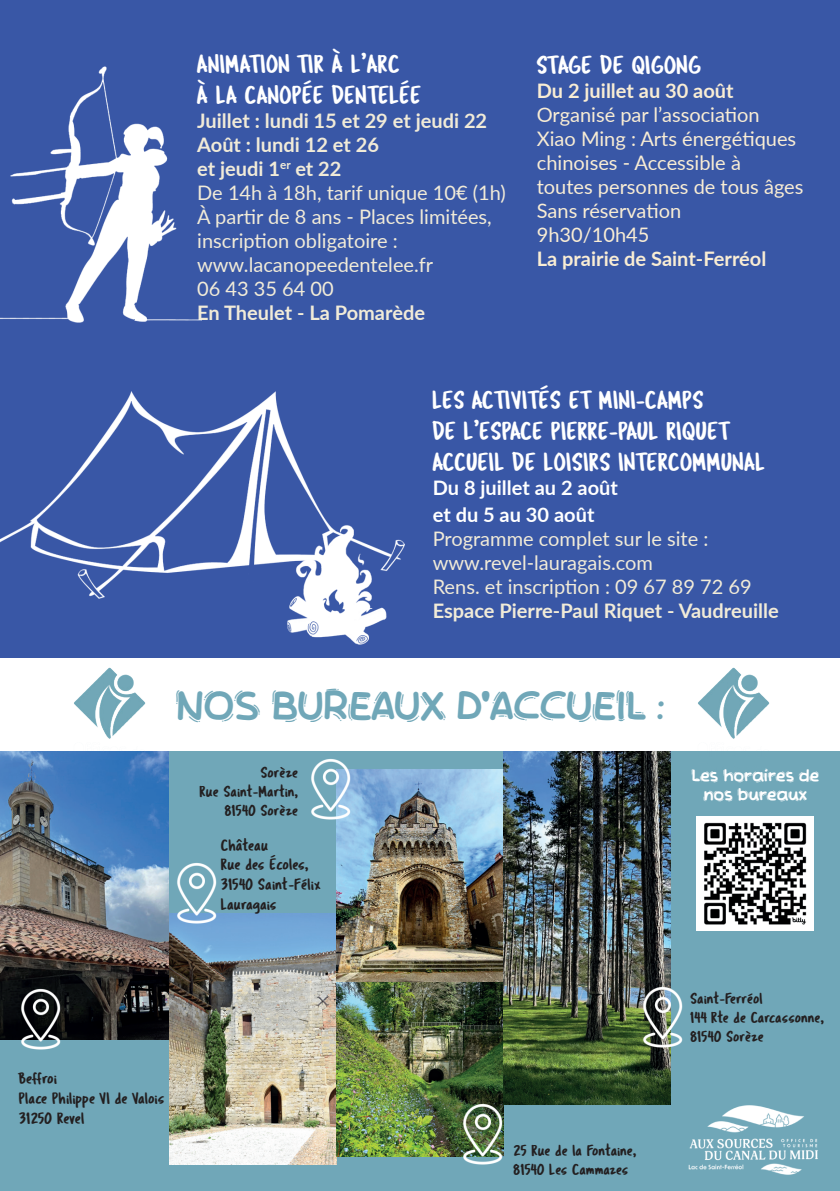
<style>
.page{position:relative;width:840px;height:1191px;background:#fff}
.page>*{position:absolute;margin:0;border:0;box-sizing:border-box;transform-origin:0 0}
.t1{font:38px "Espresso Show";color:#70a7b8}
.t2{font:26px/31.2px "Tragic Marker";color:#fff}
.t3{font:20px/24px "Lato";color:#f1ebd8}
.t4{font:20px/24px "Lato";color:#f9edd4}
.t5{font:700 20px "Lato";color:#f1ebd8}
.t6{font:700 20px "Lato";color:#f9edd4}
.t7{font:700 20px/26.4px "Lato";color:#fff}
.t8{font:16.6px/19.8px "Tragic Marker";color:#231f20}
.t9{font:16px/19.2px "Tragic Marker";color:#231f20}
.t10{font:16px/19.2px "Espresso Show";color:#fff;text-align:center}
.s1{font-weight:700}
</style>
<div class="page">
<div style="left:0;top:0;width:839px;height:658px;background:#3957a6"></div>
<img style="left:0;top:391px;width:329px;height:208px">
<img style="left:0;top:66px;width:201px;height:257px">
<img style="left:265px;top:524px;width:140px;height:121px">
<div style="left:0;top:751px;width:839px;height:440px;background:#70a7b8"></div>
<img style="left:74px;top:667px;width:72px;height:72px">
<img style="left:698px;top:667px;width:72px;height:72px">
<img style="left:0;top:751px;width:168px;height:288px">
<img style="left:169px;top:913px;width:167px;height:251px">
<img style="left:336px;top:770px;width:167px;height:386px">
<img style="left:503px;top:751px;width:167px;height:353px">
<img style="left:19px;top:988px;width:44px;height:61px">
<img style="left:175px;top:863px;width:44px;height:61px">
<img style="left:461px;top:1103px;width:43px;height:61px">
<img style="left:311px;top:759px;width:41px;height:60px">
<img style="left:641px;top:986px;width:42px;height:61px">
<img style="left:696px;top:816px;width:117px;height:114px">
<img style="left:688px;top:1105px;width:130px;height:70px">
<h2 class="t2" style="left:197px;top:48px;width:226px">ANIMATION TIR À L’ARC<br>À LA CANOPÉE DENTELÉE</h2>
<p class="t3" style="left:197px;top:108px;width:310px"><span class="s1">Juillet : lundi 15 et 29 et jeudi 22<br>Août : lundi 12 et 26<br>et jeudi 1</span><sup>er</sup> <span class="s1">et 22<br></span>De 14h à 18h, tarif unique 10€ (1h)<br>À partir de 8 ans - Places limitées, inscription obligatoire : www.lacanopeedentelee.fr<br>06 43 35 64 00</p>
<p class="t5" style="left:197px;top:298px;width:229px">En Theulet - La Pomarède</p>
<h2 class="t2" style="left:536px;top:49px;width:166px">STAGE DE QIGONG</h2>
<p class="t6" style="left:536px;top:76px;width:198px">Du 2 juillet au 30 août</p>
<p class="t4" style="left:536px;top:102px;width:268px">Organisé par l’association<br>Xiao Ming : Arts énergétiques chinoises - Accessible à<br>toutes personnes de tous âges<br>Sans réservation<br>9h30/10h45</p>
<p class="t6" style="left:536px;top:244px;width:231px">La prairie de Saint-Ferréol</p>
<h2 class="t2" style="left:432px;top:384px;width:334px">LES ACTIVITÉS ET MINI-CAMPS<br>DE L’ESPACE PIERRE-PAUL RIQUET<br>ACCUEIL DE LOISIRS INTERCOMMUNAL</h2>
<p class="t7" style="left:432px;top:474px;width:187px">Du 8 juillet au 2 août et du 5 au 30 août</p>
<p class="t3" style="left:432px;top:525px;width:320px">Programme complet sur le site : www.revel-lauragais.com<br>Rens. et inscription : 09 67 89 72 69</p>
<p class="t5" style="left:432px;top:595px;width:347px">Espace Pierre-Paul Riquet - Vaudreuille</p>
<h1 class="t1" style="left:175px;top:686px;width:490px">NOS BUREAUX D’ACCUEIL :</h1>
<p class="t9" style="left:200px;top:762px;width:100px;text-align:right">Sorèze<br>Rue Saint-Martin,<br>81540 Sorèze</p>
<p class="t8" style="left:221px;top:834px;width:101px">Château<br>Rue des Écoles,<br>31540 Saint-Félix<br>Lauragais</p>
<p class="t10" style="left:691px;top:767px;width:129px">Les horaires de nos bureaux</p>
<p class="t8" style="left:19px;top:1068px;width:147px">Beffroi<br>Place Philippe VI de Valois<br>31250 Revel</p>
<p class="t9" style="left:513px;top:1140px;width:124px">25 Rue de la Fontaine,<br>81540 Les Cammazes</p>
<p class="t9" style="left:690px;top:988px;width:135px">Saint-Ferréol<br>144 Rte de Carcassonne,<br>81540 Sorèze</p>
</div>
